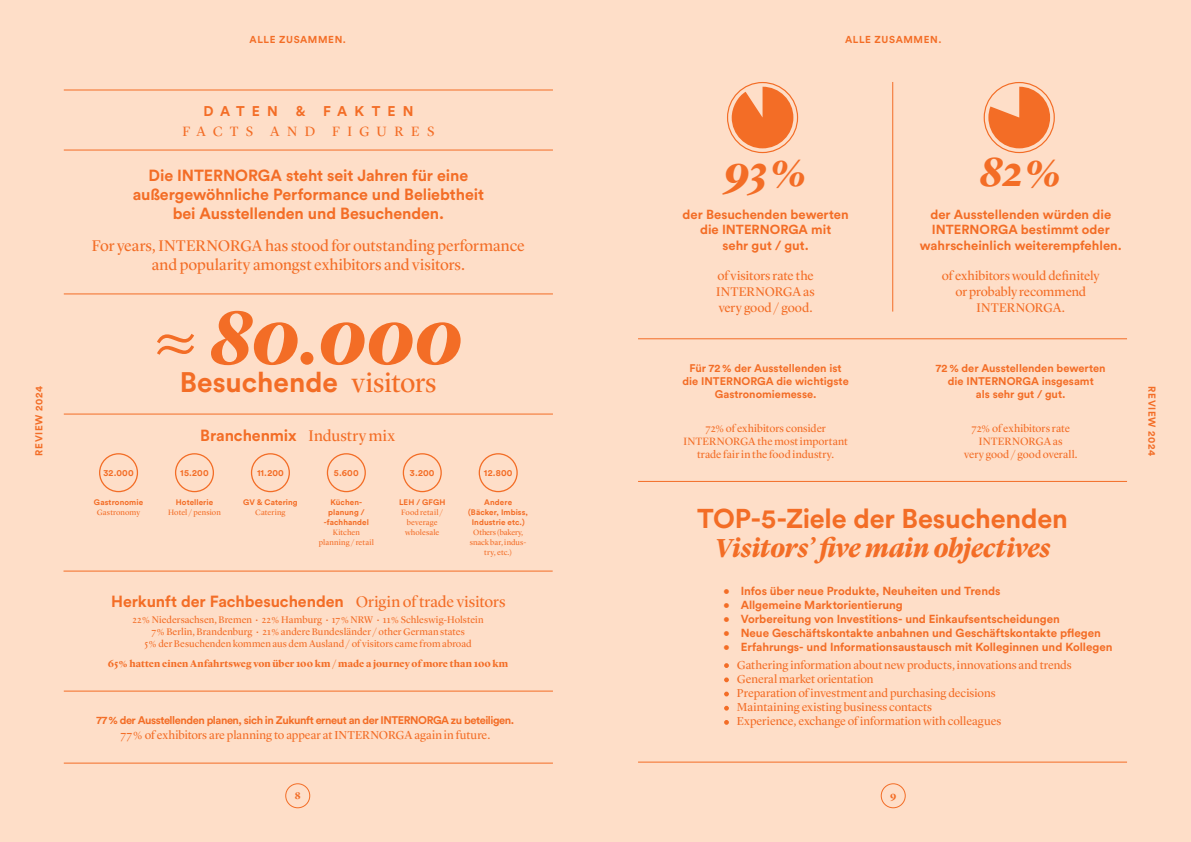
<style>
.page{position:relative;width:1191px;height:842px;background:#fedec8}
.page>*{position:absolute;margin:0;border:0;box-sizing:border-box;transform-origin:0 0}
.t1{font:italic 700 77.4px "Lyon Display";color:#f36d26}
.t2{font:italic 700 41.9px "Lyon Display";color:#f36d26}
.t3{font:700 28px "Circular Std";color:#f36d26}
.t4{font:italic 700 27px "Lyon Display";color:#f36d26}
.t5{font:700 27px "Circular Std";letter-spacing:-.01em;color:#f36d26}
.t6{font:700 16px/19.2px "Circular Std";letter-spacing:-.005em;color:#f36d26;text-align:center}
.t7{font:16px/19.2px "Lyon Display";color:#f36d26;text-align:center}
.t8{font:14px "Lyon Display";letter-spacing:.52em;color:#f36d26}
.t9{font:700 14px "Circular Std";letter-spacing:.5em;color:#f36d26}
.t10{font:700 13px/15.5px "Circular Std";color:#f36d26;text-align:center}
.t11{font:13px/15.6px "Lyon Display";letter-spacing:-.005em;color:#f36d26;text-align:justify}
.t12{font:12px/14px "Lyon Display";color:#f36d26}
.t13{font:700 11.6px "Circular Std";letter-spacing:-.005em;color:#f36d26}
.t14{font:700 11px/13.1px "Circular Std";color:#f36d26;text-align:center}
.t15{font:11px/13.2px "Lyon Display";letter-spacing:.005em;color:#f36d26;text-align:center}
.t16{font:700 11px "Circular Std";letter-spacing:-.04em;color:#f36d26}
.t17{font:10px/12px "Lyon Display";letter-spacing:.005em;color:#f36d26;text-align:center}
.t18{font:700 10px "Lyon Display";letter-spacing:.005em;color:#f36d26}
.t19{font:700 10px "Circular Std";letter-spacing:.06em;color:#f36d26}
.t20{font:700 9px "Circular Std";letter-spacing:.02em;color:#f36d26}
.t21{font:8px/10px "Lyon Display";letter-spacing:.01em;color:#f36d26;text-align:center}
.t22{font:700 8px/10px "Circular Std";letter-spacing:.01em;color:#f36d26;text-align:center}
.s1{font-family:"Lyon Display";font-weight:400}
</style>
<div class="page">
<div style="left:881px;top:783px;width:24px;height:25px;border:1px solid #f36d26;border-radius:50%"></div>
<div style="left:285px;top:783px;width:25px;height:25px;border:1px solid #f36d26;border-radius:50%"></div>
<hr style="left:638px;top:338px;width:489px;height:1px;background:#f36d26">
<hr style="left:638px;top:481px;width:489px;height:1px;background:#f36d26">
<hr style="left:638px;top:762px;width:489px;height:1px;background:#f36d26">
<svg style="left:724px;top:663px;width:5px;height:5px"></svg>
<svg style="left:724px;top:677px;width:5px;height:5px"></svg>
<svg style="left:724px;top:692px;width:5px;height:4px"></svg>
<svg style="left:724px;top:706px;width:5px;height:5px"></svg>
<svg style="left:724px;top:720px;width:5px;height:5px"></svg>
<hr style="left:892px;top:82px;width:1px;height:230px;background:#f36d26">
<svg style="left:727px;top:82px;width:71px;height:71px"></svg>
<hr style="left:64px;top:293px;width:489px;height:1px;background:#f36d26">
<hr style="left:64px;top:414px;width:489px;height:1px;background:#f36d26">
<hr style="left:63px;top:571px;width:489px;height:1px;background:#f36d26">
<hr style="left:64px;top:691px;width:489px;height:1px;background:#f36d26">
<hr style="left:64px;top:763px;width:489px;height:1px;background:#f36d26">
<hr style="left:64px;top:150px;width:489px;height:1px;background:#f36d26">
<hr style="left:64px;top:89px;width:489px;height:1px;background:#f36d26">
<svg style="left:983px;top:82px;width:71px;height:71px"></svg>
<div style="left:99px;top:453px;width:39px;height:39px;border:1px solid #f36d26;border-radius:50%"></div>
<div style="left:479px;top:453px;width:39px;height:39px;border:1px solid #f36d26;border-radius:50%"></div>
<div style="left:175px;top:453px;width:39px;height:39px;border:1px solid #f36d26;border-radius:50%"></div>
<div style="left:251px;top:453px;width:39px;height:39px;border:1px solid #f36d26;border-radius:50%"></div>
<div style="left:327px;top:453px;width:39px;height:39px;border:1px solid #f36d26;border-radius:50%"></div>
<div style="left:403px;top:453px;width:39px;height:39px;border:1px solid #f36d26;border-radius:50%"></div>
<p class="t19" style="left:33px;top:455px;width:71px;rotate:-90deg">REVIEW 2024</p>
<p class="t19" style="left:249px;top:33px;width:98px">ALLE ZUSAMMEN.</p>
<p class="t19" style="left:845px;top:33px;width:98px">ALLE ZUSAMMEN.</p>
<p class="t9" style="left:203px;top:102px;width:76px">DATEN</p>
<p class="t9" style="left:295px;top:102px;width:12px">&amp;</p>
<p class="t9" style="left:323px;top:102px;width:92px">FAKTEN</p>
<p class="t8" style="left:182px;top:121px;width:253px">FACTS AND FIGURES</p>
<h3 class="t6" style="left:133px;top:165px;width:353px">Die INTERNORGA steht seit Jahren für eine außergewöhnliche Performance und Beliebtheit bei Ausstellenden und Besuchenden.</h3>
<h3 class="t7" style="left:92px;top:234px;width:434px">For years, INTERNORGA has stood for outstanding performance and popularity amongst exhibitors and visitors.</h3>
<h1 class="t1" style="left:154px;top:279px;width:311px">≈ 80.000</h1>
<h3 class="t3" style="left:180px;top:364px;width:258px">Besuchende <span class="s1">visitors</span></h3>
<h3 class="t6" style="left:200px;top:426px;width:196px">Branchenmix <span class="s1">Industry mix</span></h3>
<p class="t20" style="left:103px;top:467px;width:32px">32.000</p>
<p class="t20" style="left:180px;top:467px;width:30px">15.200</p>
<p class="t20" style="left:257px;top:467px;width:28px">11.200</p>
<p class="t20" style="left:334px;top:467px;width:26px">5.600</p>
<p class="t20" style="left:410px;top:467px;width:26px">3.200</p>
<p class="t20" style="left:484px;top:467px;width:30px">12.800</p>
<h2 class="t2" style="left:724px;top:140px;width:83px">93 %</h2>
<p class="t10" style="left:682px;top:206px;width:167px">der Besuchenden bewerten die INTERNORGA mit<br>sehr gut / gut.</p>
<p class="t11" style="left:716px;top:267px;width:100px">of visitors rate the INTERNORGA as very good / good.</p>
<h2 class="t2" style="left:980px;top:140px;width:83px">82 %</h2>
<p class="t10" style="left:919px;top:206px;width:204px">der Ausstellenden würden die<br>INTERNORGA bestimmt oder wahrscheinlich weiterempfehlen.</p>
<p class="t11" style="left:941px;top:267px;width:159px;text-align:center">of exhibitors would definitely or probably recommend<br>INTERNORGA.</p>
<p class="t14" style="left:682px;top:361px;width:168px">Für 72 % der Ausstellenden ist die INTERNORGA die wichtigste<br>Gastronomiemesse.</p>
<p class="t14" style="left:936px;top:361px;width:171px">72 % der Ausstellenden bewerten die INTERNORGA insgesamt<br>als sehr gut / gut.</p>
<p class="t15" style="left:683px;top:421px;width:166px">72% of exhibitors consider<br>INTERNORGA the most important trade fair in the food industry.</p>
<p class="t15" style="left:964px;top:421px;width:115px">72% of exhibitors rate<br>INTERNORGA as<br>very good / good overall.</p>
<p class="t22" style="left:94px;top:496px;width:51px">Gastronomie</p>
<p class="t21" style="left:97px;top:506px;width:45px">Gastronomy</p>
<p class="t22" style="left:468px;top:496px;width:61px">Andere (Bäcker, Imbiss,<br>Industrie etc.)</p>
<p class="t21" style="left:470px;top:526px;width:58px">Others (bakery, snack bar, indus&shy;try, etc.)</p>
<p class="t22" style="left:176px;top:496px;width:39px">Hotellerie</p>
<p class="t21" style="left:168px;top:506px;width:54px">Hotel / pension</p>
<p class="t22" style="left:243px;top:496px;width:56px">GV &amp; Catering</p>
<p class="t21" style="left:255px;top:506px;width:32px">Catering</p>
<p class="t22" style="left:324px;top:496px;width:47px">Küchen&shy;planung / -fachhandel</p>
<p class="t21" style="left:319px;top:526px;width:57px">Kitchen planning / retail</p>
<p class="t22" style="left:399px;top:496px;width:48px">LEH / GFGH</p>
<p class="t21" style="left:401px;top:506px;width:43px">Food retail / beverage wholesale</p>
<h3 class="t5" style="left:697px;top:501px;width:372px">TOP-5-Ziele der Besuchenden</h3>
<h3 class="t4" style="left:714px;top:528px;width:337px">Visitors’ five main objectives</h3>
<p class="t13" style="left:723px;top:584px;width:279px">• Infos über neue Produkte, Neuheiten und Trends</p>
<p class="t13" style="left:723px;top:598px;width:181px">• Allgemeine Marktorientierung</p>
<p class="t13" style="left:723px;top:612px;width:338px">• Vorbereitung von Investitions- und Einkaufsentscheidungen</p>
<p class="t13" style="left:723px;top:626px;width:379px">• Neue Geschäftskontakte anbahnen und Geschäftskontakte pflegen</p>
<p class="t13" style="left:723px;top:640px;width:390px">• Erfahrungs- und Informationsaustausch mit Kolleginnen und Kollegen</p>
<p class="t12" style="left:737px;top:657px;width:336px">Gathering information about new products, innovations and trends General market orientation<br>Preparation of investment and purchasing decisions<br>Maintaining existing business contacts</p>
<h3 class="t6" style="left:111px;top:591px;width:396px">Herkunft der Fachbesuchenden <span class="s1">Origin of trade visitors</span></h3>
<p class="t17" style="left:132px;top:612px;width:353px">22 % Niedersachsen, Bremen • 22 % Hamburg • 17 % NRW • 11 % Schleswig-Holstein<br>7 % Berlin, Brandenburg • 21 % andere Bundesländer / other German states<br>5 % der Besuchenden kommen aus dem Ausland / of visitors came from abroad</p>
<p class="t18" style="left:108px;top:656px;width:402px">65 % hatten einen Anfahrtsweg von über 100 km / made a journey of more than 100 km</p>
<p class="t16" style="left:97px;top:713px;width:419px">77 % der Ausstellenden planen, sich in Zukunft erneut an der INTERNORGA zu beteiligen.</p>
<p class="t12" style="left:737px;top:713px;width:266px">Experience, exchange of information with colleagues</p>
<p class="t12" style="left:120px;top:727px;width:371px">77 % of exhibitors are planning to appear at INTERNORGA again in future.</p>
<p class="t18" style="left:295px;top:788px;width:7px">8</p>
<p class="t18" style="left:890px;top:788px;width:8px">9</p>
<p class="t19" style="left:1158px;top:386px;width:71px;rotate:90deg">REVIEW 2024</p>
</div>
